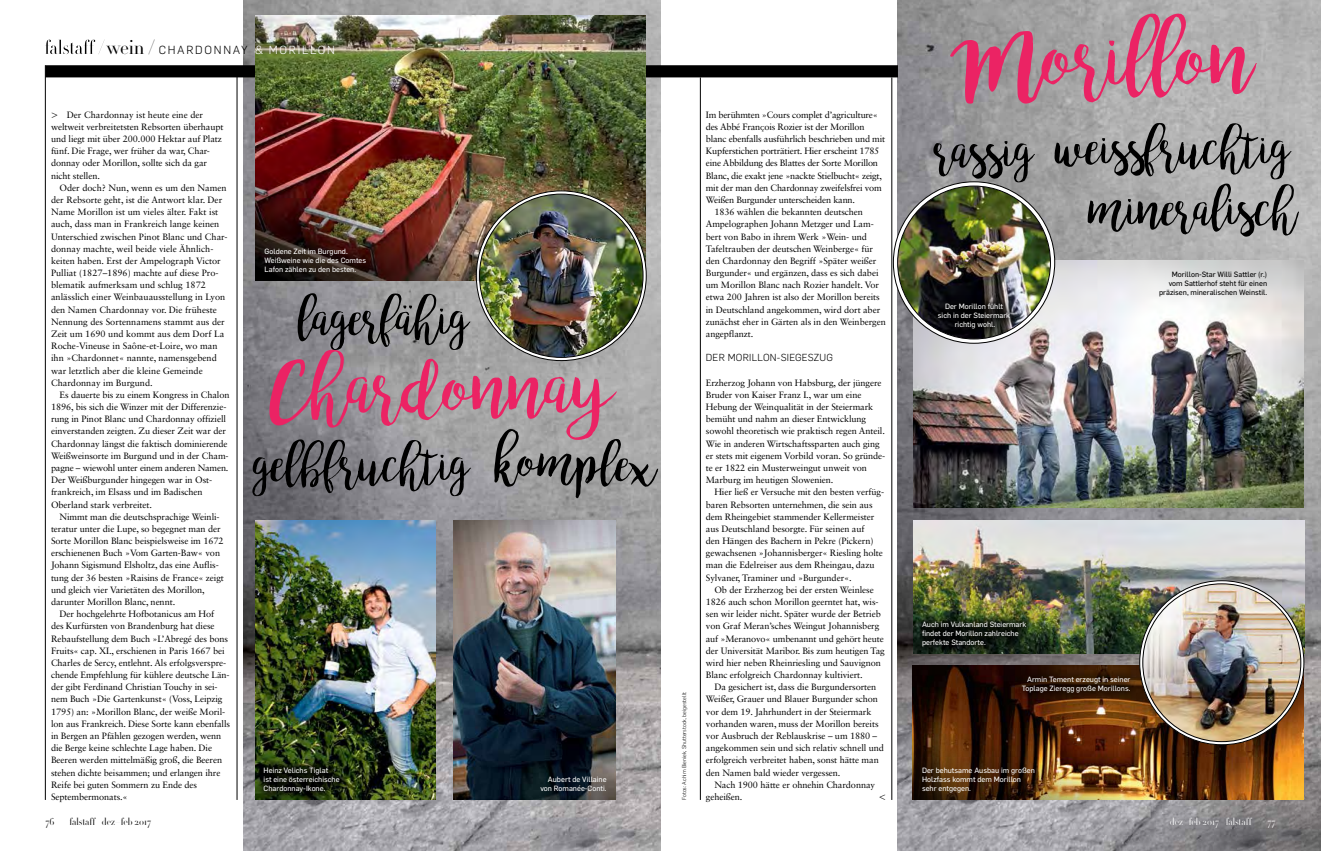
<style>
.page{position:relative;width:1321px;height:851px;background:#fff}
.page>*{position:absolute;margin:0;border:0;box-sizing:border-box;transform-origin:0 0}
.t1{font:300 12px "Flama";color:#000}
.t2{font:300 11.5px "Flama";letter-spacing:.15em;color:#000}
.t3{font:300 10px "HTF Didot L96";letter-spacing:.01em;color:#000}
.t4{font:300 10px "HTF Didot L96";letter-spacing:.01em;color:#fff}
.t5{font:300 10px "Flama";letter-spacing:.025em;color:#000}
.t6{font:9.2px/12.2px "Sabon LT Std";letter-spacing:-.01em;color:#000}
.t7{font:7.5px/9px "Flama Basic";color:#fff}
.t8{font:7.5px/9px "Flama Basic";color:#000;text-align:right}
.t9{font:300 5.5px "Flama";color:#000}
.s1{font-family:"HTF Didot L24";font-size:19.2px}
.s2{color:#fff}
.s3{font-size:8px}
</style>
<div class="page">
<img style="left:898px;top:0;width:423px;height:342px">
<svg style="left:898px;top:342px;width:423px;height:508px;background:#8b8a8c"></svg>
<hr style="left:45px;top:65px;width:1px;height:734px;background:#000">
<img style="left:243px;top:0;width:417px;height:850px">
<div style="left:45px;top:65px;width:853px;height:12px;background:#000"></div>
<hr style="left:237px;top:72px;width:1px;height:727px;background:#000">
<hr style="left:892px;top:77px;width:1px;height:722px;background:#000">
<hr style="left:700px;top:77px;width:1px;height:722px;background:#000">
<svg style="left:45px;top:39px;width:60px;height:15px"></svg>
<img style="left:478px;top:192px;width:167px;height:167px;border-radius:83px">
<svg style="left:950px;top:14px;width:307px;height:90px;background:#b88596"></svg>
<svg style="left:933px;top:141px;width:102px;height:41px;background:#6e6e6f"></svg>
<svg style="left:1054px;top:123px;width:245px;height:114px;background:#8c8c8c"></svg>
<img style="left:913px;top:261px;width:391px;height:246px">
<img style="left:255px;top:520px;width:180px;height:279px">
<img style="left:454px;top:520px;width:161px;height:279px">
<img style="left:913px;top:520px;width:392px;height:133px">
<svg style="left:255px;top:758px;width:93px;height:43px;background:#19230d"></svg>
<svg style="left:252px;top:293px;width:406px;height:205px;background:#8c7d81"></svg>
<img style="left:895px;top:184px;width:158px;height:157px;border-radius:79px">
<div style="left:929px;top:295px;width:90px;height:42px;background:#000;opacity:.85"></div>
<img style="left:1141px;top:582px;width:161px;height:161px;border-radius:80px">
<div style="left:913px;top:612px;width:122px;height:43px;background:#000;opacity:.85"></div>
<img style="left:256px;top:15px;width:390px;height:265px">
<img style="left:913px;top:665px;width:391px;height:134px">
<div style="left:1014px;top:667px;width:125px;height:34px;background:#000;opacity:.8"></div>
<p class="t2" style="left:107px;top:42px;width:230px"><span class="s1">wein/</span> CHARDONNAY <span class="s2">&amp; MORILLON</span></p>
<p class="t6" style="left:51px;top:108px;width:174px;text-indent:16px">Der Chardonnay ist heute eine der weltweit verbreitetsten Rebsorten überhaupt und liegt mit über 200.000 Hektar auf Platz fünf. Die Frage, wer früher da war, Char&shy;donnay oder Morillon, sollte sich da gar nicht stellen.</p>
<p class="t6" style="left:51px;top:181px;width:178px;text-indent:8px">Oder doch? Nun, wenn es um den Namen der Rebsorte geht, ist die Antwort klar. Der Name Morillon ist um vieles älter. Fakt ist auch, dass man in Frankreich lange keinen Unterschied zwischen Pinot Blanc und Char&shy;donnay machte, weil beide viele Ähnlich&shy;keiten haben. Erst der Ampelograph Victor Pulliat (1827–1896) machte auf diese Pro&shy;blematik aufmerksam und schlug 1872 anlässlich einer Weinbauausstellung in Lyon den Namen Chardonnay vor. Die früheste Nennung des Sortennamens stammt aus der Zeit um 1690 und kommt aus dem Dorf La Roche-Vineuse in Saône-et-Loire, wo man ihn »Chardonnet« nannte, namensgebend war letztlich aber die kleine Gemeinde Chardonnay im Burgund.</p>
<p class="t6" style="left:51px;top:388px;width:180px;text-indent:9px">Es dauerte bis zu einem Kongress in Chalon 1896, bis sich die Winzer mit der Differenzie&shy;rung in Pinot Blanc und Chardonnay offiziell einverstanden zeigten. Zu dieser Zeit war der Chardonnay längst die faktisch dominierende Weißweinsorte im Burgund und in der Cham&shy;pagne – wiewohl unter einem anderen Namen.<br>Der Weißburgunder hingegen war in Ost&shy;frankreich, im Elsass und im Badischen Oberland stark verbreitet.<span class="s2">t.</span></p>
<p class="t6" style="left:51px;top:510px;width:174px;text-indent:9px">Nimmt man die deutschsprachige Weinli&shy;teratur unter die Lupe, so begegnet man der Sorte Morillon Blanc beispielsweise im 1672 erschienenen Buch »Vom Garten-Baw« von Johann Sigismund Elsholtz, das eine Auflis&shy;tung der 36 besten »Raisins de France« zeigt und gleich vier Varietäten des Morillon, darunter Morillon Blanc, nennt.</p>
<p class="t6" style="left:51px;top:607px;width:181px;text-indent:9px">Der hochgelehrte Hofbotanicus am Hof<br>des Kurfürsten von Brandenburg hat diese Rebaufstellung dem Buch »L’Abregé des bons Fruits« cap. XI., erschienen in Paris 1667 bei Charles de Sercy, entlehnt. Als erfolgsverspre&shy;chende Empfehlung für kühlere deutsche Län&shy;der gibt Ferdinand Christian Touchy in sei&shy;nem Buch »Die Gartenkunst« (Voss, Leipzig 1795) an: »Morillon Blanc, der weiße Moril&shy;lon aus Frankreich. Diese Sorte kann ebenfalls in Bergen an Pfählen gezogen werden, wenn die Berge keine schlechte Lage haben. Die Beeren werden mittelmäßig groß, die Beeren stehen dichte beisammen; und erlangen ihre Reife bei guten Sommern zu Ende des Septembermonats.«</p>
<h1 class="t1" style="left:51px;top:106px;width:8px">&gt;</h1>
<p class="t7" style="left:265px;top:246px;width:103px">Goldene Zeit im Burgund.<br>Weißweine wie die des Comtes<br>Lafon zählen zu den besten.</p>
<p class="t7" style="left:264px;top:765px;width:77px">Heinz Velichs Tiglat<br>ist eine österreichische<br>Chardonnay-Ikone.</p>
<p class="t7" style="left:540px;top:774px;width:68px;text-align:right">Aubert de Villaine von Romanée-Conti.</p>
<p class="t9" style="left:680px;top:799px;width:109px;rotate:-90deg">Fotos: Achim Bieniek, Shutterstock, beigestellt</p>
<p class="t6" style="left:706px;top:108px;width:174px">Im berühmten »Cours complet d’agriculture«</p>
<p class="t6" style="left:706px;top:120px;width:160px">des Abbé Fran<span class="s3">Ç</span>ois Rozier ist der Morillon</p>
<p class="t6" style="left:706px;top:133px;width:181px">blanc ebenfalls ausführlich beschrieben und mit</p>
<p class="t6" style="left:706px;top:145px;width:175px">Kupferstichen porträtiert. Hier erscheint 1785</p>
<p class="t6" style="left:706px;top:157px;width:174px">eine Abbildung des Blattes der Sorte Morillon</p>
<p class="t6" style="left:706px;top:169px;width:178px">Blanc, die exakt jene »nackte Stielbucht« zeigt,</p>
<p class="t6" style="left:706px;top:181px;width:178px">mit der man den Chardonnay zweifelsfrei vom</p>
<p class="t6" style="left:706px;top:193px;width:151px">Weißen Burgunder unterscheiden kann.</p>
<p class="t6" style="left:714px;top:206px;width:150px">1836 wählen die bekannten deutschen</p>
<p class="t6" style="left:706px;top:218px;width:169px">Ampelographen Johann Metzger und Lam-</p>
<p class="t6" style="left:706px;top:230px;width:163px">bert von Babo in ihrem Werk »Wein- und</p>
<p class="t6" style="left:706px;top:242px;width:169px">Tafeltrauben der deutschen Weinberge« für</p>
<p class="t6" style="left:706px;top:254px;width:172px">den Chardonnay den Begriff »Später weißer</p>
<p class="t6" style="left:706px;top:266px;width:174px">Burgunder« und ergänzen, dass es sich dabei</p>
<p class="t6" style="left:706px;top:279px;width:175px">um Morillon Blanc nach Rozier handelt. Vor</p>
<p class="t6" style="left:706px;top:291px;width:175px">etwa 200 Jahren ist also der Morillon bereits</p>
<p class="t6" style="left:706px;top:303px;width:176px">in Deutschland angekommen, wird dort aber</p>
<p class="t6" style="left:706px;top:315px;width:181px">zunächst eher in Gärten als in den Weinbergen</p>
<p class="t6" style="left:706px;top:327px;width:49px">angepflanzt.</p>
<p class="t5" style="left:706px;top:351px;width:129px">DER MORILLON-SIEGESZUG</p>
<p class="t6" style="left:706px;top:376px;width:181px">Erzherzog Johann von Habsburg, der jüngere Bruder von Kaiser Franz I., war um eine Hebung der Weinqualität in der Steiermark bemüht und nahm an dieser Entwicklung sowohl theoretisch wie praktisch regen Anteil.<br>Wie in anderen Wirtschaftssparten auch ging er stets mit eigenem Vorbild voran. So gründe&shy;te er 1822 ein Musterweingut unweit von Marburg im heutigen Slowenien.</p>
<p class="t6" style="left:706px;top:486px;width:180px;text-indent:9px">Hier ließ er Versuche mit den besten verfüg&shy;baren Rebsorten unternehmen, die sein aus dem Rheingebiet stammender Kellermeister aus Deutschland besorgte. Für seinen auf<br>den Hängen des Bachern in Pekre (Pickern) gewachsenen »Johannisberger« Riesling holte man die Edelreiser aus dem Rheingau, dazu Sylvaner, Traminer und »Burgunder«.</p>
<p class="t6" style="left:706px;top:583px;width:181px;text-indent:9px">Ob der Erzherzog bei der ersten Weinlese 1826 auch schon Morillon geerntet hat, wis&shy;sen wir leider nicht. Später wurde der Betrieb von Graf Meran’sches Weingut Johannisberg auf »Meranovo« umbenannt und gehört heute der Universität Maribor. Bis zum heutigen Tag wird hier neben Rheinriesling und Sauvignon Blanc erfolgreich Chardonnay kultiviert.</p>
<p class="t6" style="left:706px;top:680px;width:180px;text-indent:9px">Da gesichert ist, dass die Burgundersorten Weißer, Grauer und Blauer Burgunder schon vor dem 19. Jahrhundert in der Steiermark vorhanden waren, muss der Morillon bereits vor Ausbruch der Reblauskrise – um 1880 – angekommen sein und sich relativ schnell und erfolgreich verbreitet haben, sonst hätte man den Namen bald wieder vergessen.</p>
<p class="t6" style="left:706px;top:778px;width:171px;text-indent:9px">Nach 1900 hätte er ohnehin Chardonnay geheißen.</p>
<h1 class="t1" style="left:879px;top:788px;width:8px">&lt;</h1>
<p class="t7" style="left:938px;top:301px;width:74px;text-align:center">Der Morillon fühlt sich in der Steiermark richtig wohl.</p>
<p class="t8" style="left:1159px;top:269px;width:109px">Morillon-Star Willi Sattler (r.) vom Sattlerhof steht für einen präzisen, mineralischen Weinstil.</p>
<p class="t7" style="left:922px;top:619px;width:106px">Auch im Vulkanland Steiermark findet der Morillon zahlreiche perfekte Standorte.</p>
<p class="t7" style="left:1022px;top:674px;width:110px;text-align:right">Armin Tement erzeugt in seiner<br>Toplage Zieregg große Morillons.</p>
<p class="t7" style="left:922px;top:765px;width:114px">Der behutsame Ausbau im großen<br>Holzfass kommt dem Morillon sehr entgegen.</p>
<p class="t3" style="left:45px;top:814px;width:11px">76</p>
<p class="t3" style="left:70px;top:814px;width:83px">falstaff dez–feb 2017</p>
<p class="t4" style="left:1170px;top:814px;width:83px">dez–feb 2017 falstaff</p>
<p class="t4" style="left:1267px;top:814px;width:10px">77</p>
</div>
